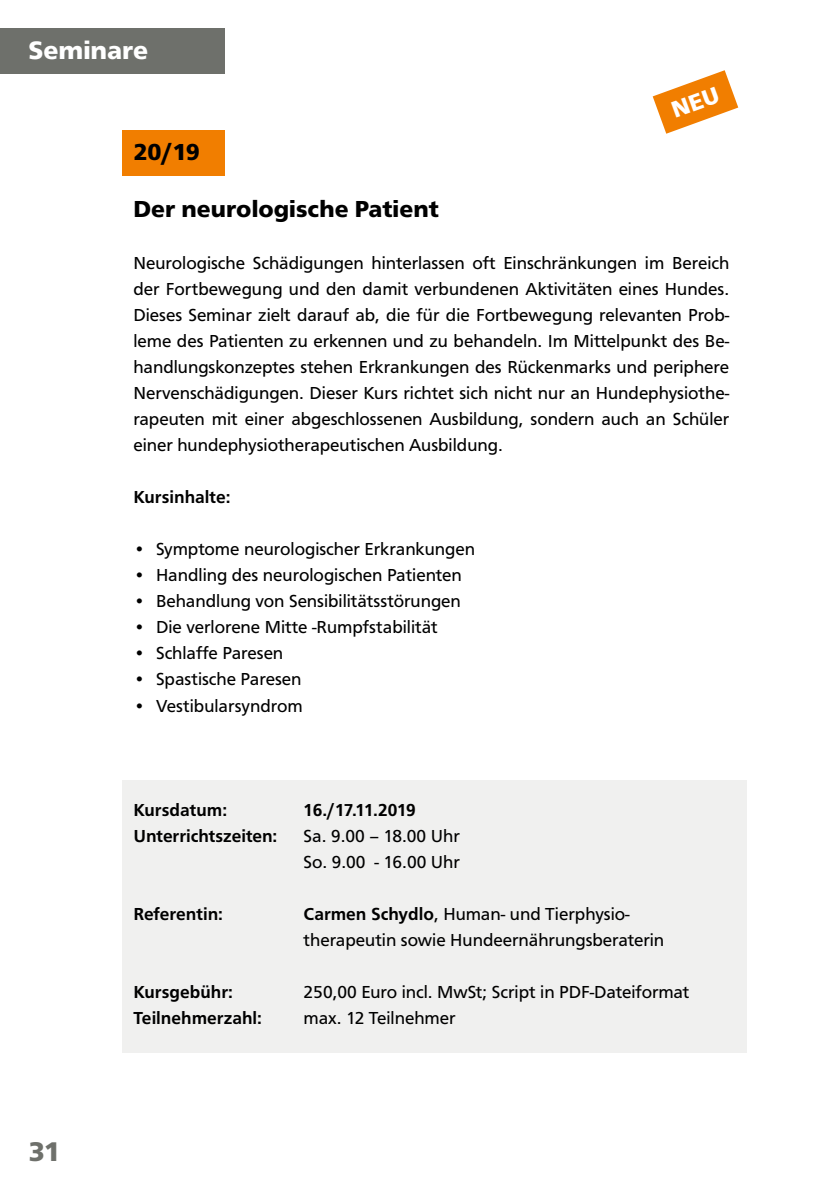
<style>
.page{position:relative;width:840px;height:1191px;background:#fff}
.page>*{position:absolute;margin:0;border:0;box-sizing:border-box;transform-origin:0 0}
.t1{font:700 28px "Front Page";color:#6e706b}
.t2{font:700 26px "Front Page";color:#fff}
.t3{font:700 24px "Front Page";color:#000}
.t4{font:18px/26px "Front Page";color:#000}
.t5{font:500 18px "Front Page";color:#000}
.t6{font:500 18px "Front Page";letter-spacing:-.035em;color:#000}
.s1{font-weight:500}
</style>
<div class="page">
<div style="left:0;top:28px;width:224px;height:46px;background:#6e706b"></div>
<div style="left:122px;top:130px;width:102px;height:46px;background:#f17e00"></div>
<div style="left:122px;top:780px;width:624px;height:272px;background:#f0f0ef"></div>
<svg style="left:652px;top:70px;width:85px;height:64px"></svg>
<h2 class="t2" style="left:28px;top:35px;width:121px">Seminare</h2>
<h3 class="t3" style="left:133px;top:138px;width:68px">20/19</h3>
<h3 class="t3" style="left:133px;top:195px;width:307px">Der neurologische Patient</h3>
<p class="t4" style="left:133px;top:250px;width:597px;text-align:justify">Neurologische Schädigungen hinterlassen oft Einschränkungen im Bereich der Fortbewegung und den damit verbundenen Aktivitäten eines Hundes.<br>Dieses Seminar zielt darauf ab, die für die Fortbewegung relevanten Prob&shy;leme des Patienten zu erkennen und zu behandeln. Im Mittelpunkt des Be&shy;handlungskonzeptes stehen Erkrankungen des Rückenmarks und periphere Nervenschädigungen. Dieser Kurs richtet sich nicht nur an Hundephysiothe&shy;rapeuten mit einer abgeschlossenen Ausbildung, sondern auch an Schüler einer hundephysiotherapeutischen Ausbildung.</p>
<p class="t5" style="left:133px;top:487px;width:98px">Kursinhalte:</p>
<p class="t4" style="left:133px;top:536px;width:343px">• Symptome neurologischer Erkrankungen</p>
<p class="t4" style="left:133px;top:562px;width:329px">• Handling des neurologischen Patienten</p>
<p class="t4" style="left:133px;top:588px;width:329px">• Behandlung von Sensibilitätsstörungen</p>
<p class="t4" style="left:133px;top:614px;width:306px">• Die verlorene Mitte -Rumpfstabilität</p>
<p class="t4" style="left:133px;top:640px;width:151px">• Schlaffe Paresen</p>
<p class="t4" style="left:133px;top:666px;width:169px">• Spastische Paresen</p>
<p class="t4" style="left:133px;top:692px;width:171px">• Vestibularsyndrom</p>
<h1 class="t1" style="left:28px;top:1135px;width:34px">31</h1>
<p class="t5" style="left:133px;top:799px;width:95px">Kursdatum:</p>
<p class="t6" style="left:303px;top:799px;width:114px">16./17.11.2019</p>
<p class="t5" style="left:133px;top:825px;width:145px">Unterrichtszeiten:</p>
<p class="t4" style="left:303px;top:822px;width:158px">Sa. 9.00 – 18.00 Uhr<br>So. 9.00 - 16.00 Uhr</p>
<p class="t5" style="left:133px;top:903px;width:91px">Referentin:</p>
<p class="t4" style="left:303px;top:900px;width:362px"><span class="s1">Carmen Schydlo</span>, Human- und Tierphysio&shy;therapeutin sowie Hundeernährungsberaterin</p>
<p class="t5" style="left:133px;top:981px;width:101px">Kursgebühr:</p>
<p class="t4" style="left:303px;top:978px;width:387px">250,00 Euro incl. MwSt; Script in PDF-Dateiformat</p>
<p class="t5" style="left:133px;top:1007px;width:130px">Teilnehmerzahl:</p>
<p class="t4" style="left:303px;top:1004px;width:153px">max. 12 Teilnehmer</p>
</div>
